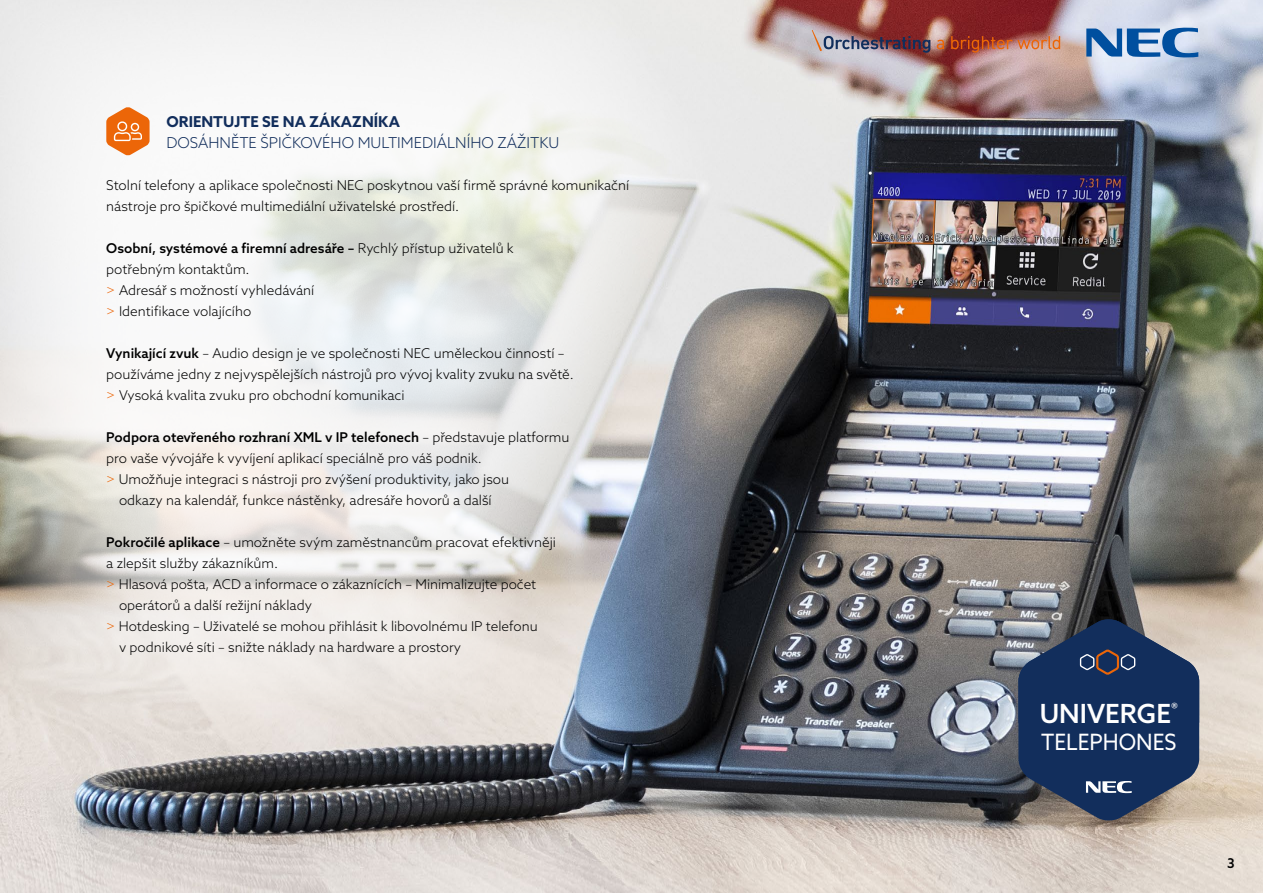
<style>
.page{position:relative;width:1263px;height:893px;background:#fff}
.page>*{position:absolute;margin:0;border:0;box-sizing:border-box;transform-origin:0 0}
.t1{font:500 26.4px "Azo Sans";color:#fff}
.t2{font:22.5px "Azo Sans";color:#fff;scale:.95 1}
.t3{font:300 15px "Azo Sans";color:#122e5c}
.t4{font:700 15px "Azo Sans";color:#122e5c}
.t5{font:300 13.5px/21px "Azo Sans";color:#000}
.t6{font:500 13.5px "Azo Sans";color:#000}
.s1{font-weight:500}
.s2{color:#ec6608}
.s3{font-weight:300}
</style>
<div class="page">
<img style="left:0;top:0;width:1263px;height:893px">
<svg style="left:0;top:0;width:719px;height:722px"></svg>
<svg style="left:937px;top:40px;width:7px;height:9px"></svg>
<svg style="left:951px;top:36px;width:109px;height:17px;background:#b86750"></svg>
<svg style="left:812px;top:30px;width:118px;height:23px;background:#88656f"></svg>
<svg style="left:1086px;top:27px;width:112px;height:31px;background:#6f99c8"></svg>
<svg style="left:1018px;top:616px;width:181px;height:205px;background:#364868"></svg>
<svg style="left:106px;top:107px;width:44px;height:49px"></svg>
<p class="t4" style="left:167px;top:112px;width:235px">ORIENTUJTE SE NA ZÁKAZNÍKA</p>
<p class="t3" style="left:167px;top:133px;width:394px">DOSÁHNĚTE ŠPIČKOVÉHO MULTIMEDIÁLNÍHO ZÁŽITKU</p>
<p class="t5" style="left:106px;top:175px;width:524px">Stolní telefony a aplikace společnosti NEC poskytnou vaší firmě správné komunikační nástroje pro špičkové multimediální uživatelské prostředí.</p>
<p class="t5" style="left:106px;top:238px;width:409px"><span class="s1">Osobní, systémové a firemní adresáře –</span> Rychlý přístup uživatelů k potřebným kontaktům.<br><span class="s2">&gt;</span> Adresář s možností vyhledávání<br><span class="s2">&gt;</span> Identifikace volajícího</p>
<p class="t5" style="left:106px;top:343px;width:469px"><span class="s1">Vynikající zvuk</span> – Audio design je ve společnosti NEC uměleckou činností – používáme jedny z nejvyspělejších nástrojů pro vývoj kvality zvuku na světě. <span class="s2">&gt;</span> Vysoká kvalita zvuku pro obchodní komunikaci</p>
<p class="t6" style="left:106px;top:428px;width:465px">Podpora otevřeného rozhraní XML v IP telefonech <span class="s3">– představuje platformu</span></p>
<p class="t5" style="left:106px;top:448px;width:377px">pro vaše vývojáře k vyvíjení aplikací speciálně pro váš podnik.</p>
<p class="t5" style="left:106px;top:469px;width:404px"><span class="s2">&gt;</span> Umožňuje integraci s nástroji pro zvýšení produktivity, jako jsou</p>
<p class="t5" style="left:119px;top:490px;width:374px">odkazy na kalendář, funkce nástěnky, adresáře hovorů a další</p>
<p class="t5" style="left:106px;top:532px;width:451px"><span class="s1">Pokročilé aplikace</span> – umožněte svým zaměstnancům pracovat efektivněji</p>
<p class="t5" style="left:106px;top:553px;width:173px">a zlepšit služby zákazníkům.</p>
<p class="t5" style="left:106px;top:574px;width:431px"><span class="s2">&gt;</span> Hlasová pošta, ACD a informace o zákaznících – Minimalizujte počet</p>
<p class="t5" style="left:119px;top:595px;width:194px">operátorů a další režijní náklady</p>
<p class="t5" style="left:106px;top:616px;width:433px"><span class="s2">&gt;</span> Hotdesking – Uživatelé se mohou přihlásit k libovolnému IP telefonu</p>
<p class="t5" style="left:119px;top:637px;width:343px">v podnikové síti – snižte náklady na hardware a prostory</p>
<h1 class="t1" style="left:1040px;top:696px;width:140px">UNIVERGE<sup>®</sup></h1>
<h2 class="t2" style="left:1041px;top:727px;width:144px">TELEPHONES</h2>
<p class="t6" style="left:1227px;top:854px;width:9px">3</p>
</div>
